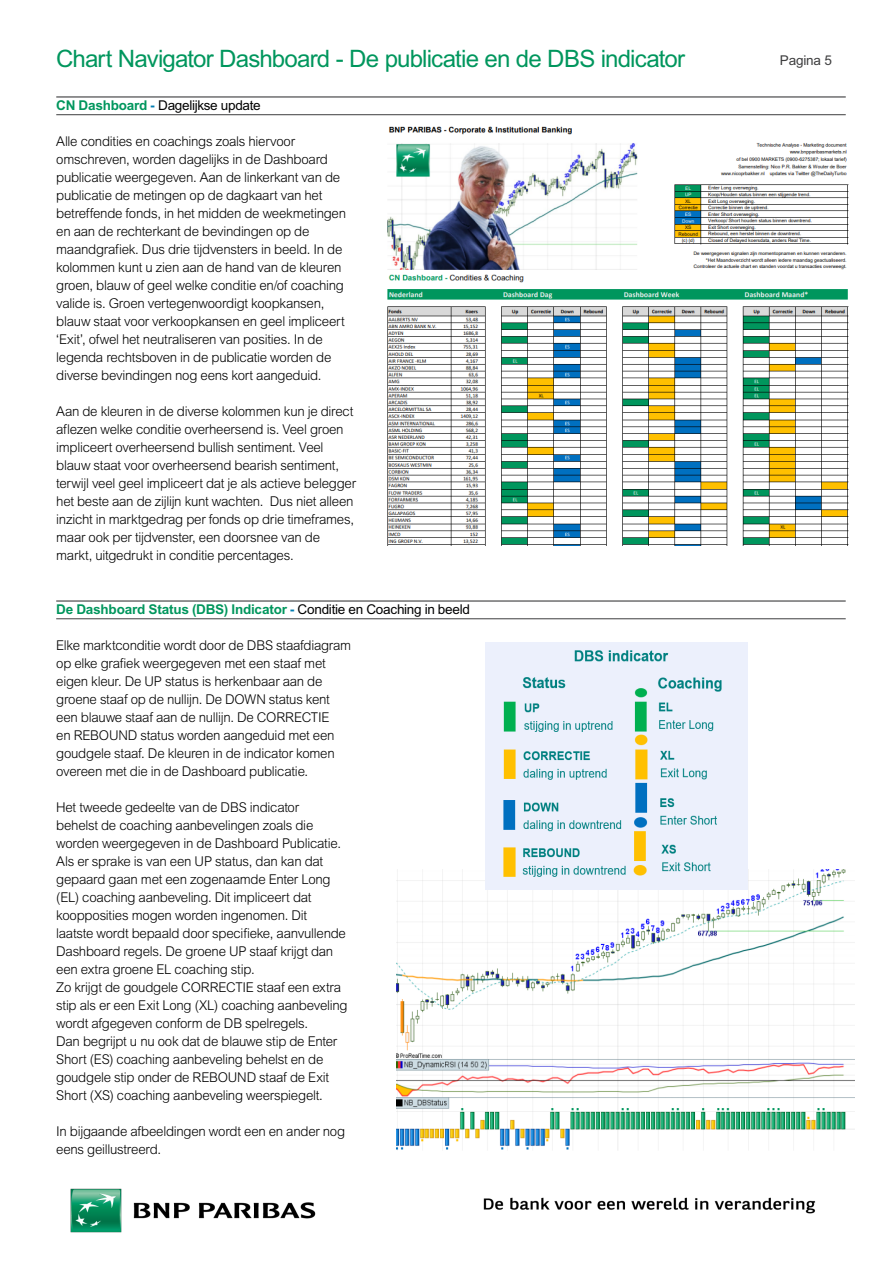
<style>
.page{position:relative;width:893px;height:1263px;background:#fff}
.page>*{position:absolute;margin:0;border:0;box-sizing:border-box;transform-origin:0 0}
.Heading_Table_Double{font:24px "Arial MT Std";letter-spacing:-.035em;color:#00965d}
.Body{font:300 13.5px/18px "Arial MT Std";letter-spacing:-.02em;color:#000}
.t1{font:700 13.5px "Arial MT Std";letter-spacing:-.015em;color:#00965d}
.t2{font:13.5px "Arial MT Std";letter-spacing:-.02em;color:#000}
.Intro_text_14_16pt{font:13.5px "Arial MT Std";letter-spacing:-.01em;color:#3e3e3f}
.s1{font-weight:700;color:#00965d}
.s2{font-weight:700;color:#007cb1}
.s3{color:#007cb1}
.s4{font-weight:400;color:#000}
</style>
<div class="page">
<img style="left:387px;top:126px;width:462px;height:419px">
<hr style="left:56px;top:96px;width:790px;height:2px;background:#3e3e3f">
<hr style="left:56px;top:114px;width:790px;height:1px;background:#3e3e3f">
<img style="left:70px;top:1188px;width:246px;height:45px">
<img style="left:483px;top:1197px;width:333px;height:17px">
<hr style="left:56px;top:600px;width:790px;height:2px;background:#3e3e3f">
<hr style="left:56px;top:618px;width:790px;height:1px;background:#3e3e3f">
<img style="left:397px;top:869px;width:458px;height:281px">
<img style="left:485px;top:643px;width:262px;height:246px">
<p class="Heading_Table_Double" style="left:56px;top:45px;width:630px">Chart Navigator Dashboard - De publicatie en de DBS indicator</p>
<p class="t2" style="left:56px;top:98px;width:206px"><span class="s1">CN Dashboard</span> <span class="s2">-</span> Dagelijkse update</p>
<p class="Body" style="left:56px;top:133px;width:291px">Alle condities en coachings zoals hiervoor omschreven, worden dagelijks in de Dashboard publicatie weergegeven. Aan de linkerkant van de publicatie de metingen op de dagkaart van het betreffende fonds, in het midden de weekmetingen en aan de rechterkant de bevindingen op de maandgrafiek. Dus drie tijdvensters in beeld. In de kolommen kunt u zien aan de hand van de kleuren groen, blauw of geel welke conditie en/of coaching valide is. Groen vertegenwoordigt koopkansen, blauw staat voor verkoopkansen en geel impliceert ‘Exit’, ofwel het neutraliseren van posities. In de legenda rechtsboven in de publicatie worden de diverse bevindingen nog eens kort aangeduid.</p>
<p class="Body" style="left:56px;top:403px;width:301px">Aan de kleuren in de diverse kolommen kun je direct aflezen welke conditie overheersend is. Veel groen impliceert overheersend bullish sentiment. Veel blauw staat voor overheersend bearish sentiment, terwijl veel geel impliceert dat je als actieve belegger het beste aan de zijlijn kunt wachten. Dus niet alleen inzicht in marktgedrag per fonds op drie timeframes, maar ook per tijdvenster, een doorsnee van de markt, uitgedrukt in conditie percentages.</p>
<p class="t1" style="left:56px;top:602px;width:415px">De Dashboard Status (DBS) Indicator <span class="s3">-</span> <span class="s4">Conditie en Coaching in beeld</span></p>
<p class="Body" style="left:56px;top:637px;width:296px">Elke marktconditie wordt door de DBS staafdiagram op elke grafiek weergegeven met een staaf met eigen kleur. De UP status is herkenbaar aan de groene staaf op de nullijn. De DOWN status kent een blauwe staaf aan de nullijn. De CORRECTIE<br>en REBOUND status worden aangeduid met een goudgele staaf. De kleuren in de indicator komen overeen met die in de Dashboard publicatie.</p>
<p class="Body" style="left:56px;top:799px;width:291px">Het tweede gedeelte van de DBS indicator<br>behelst de coaching aanbevelingen zoals die worden weergegeven in de Dashboard Publicatie.<br>Als er sprake is van een UP status, dan kan dat gepaard gaan met een zogenaamde Enter Long (EL) coaching aanbeveling. Dit impliceert dat koopposities mogen worden ingenomen. Dit laatste wordt bepaald door specifieke, aanvullende Dashboard regels. De groene UP staaf krijgt dan een extra groene EL coaching stip.</p>
<p class="Body" style="left:56px;top:979px;width:293px">Zo krijgt de goudgele CORRECTIE staaf een extra stip als er een Exit Long (XL) coaching aanbeveling wordt afgegeven conform de DB spelregels.</p>
<p class="Body" style="left:56px;top:1033px;width:283px">Dan begrijpt u nu ook dat de blauwe stip de Enter Short (ES) coaching aanbeveling behelst en de goudgele stip onder de REBOUND staaf de Exit Short (XS) coaching aanbeveling weerspiegelt.</p>
<p class="Body" style="left:56px;top:1123px;width:291px">In bijgaande afbeeldingen wordt een en ander nog eens geillustreerd.</p>
<p class="Intro_text_14_16pt" style="left:780px;top:52px;width:53px">Pagina 5</p>
</div>
